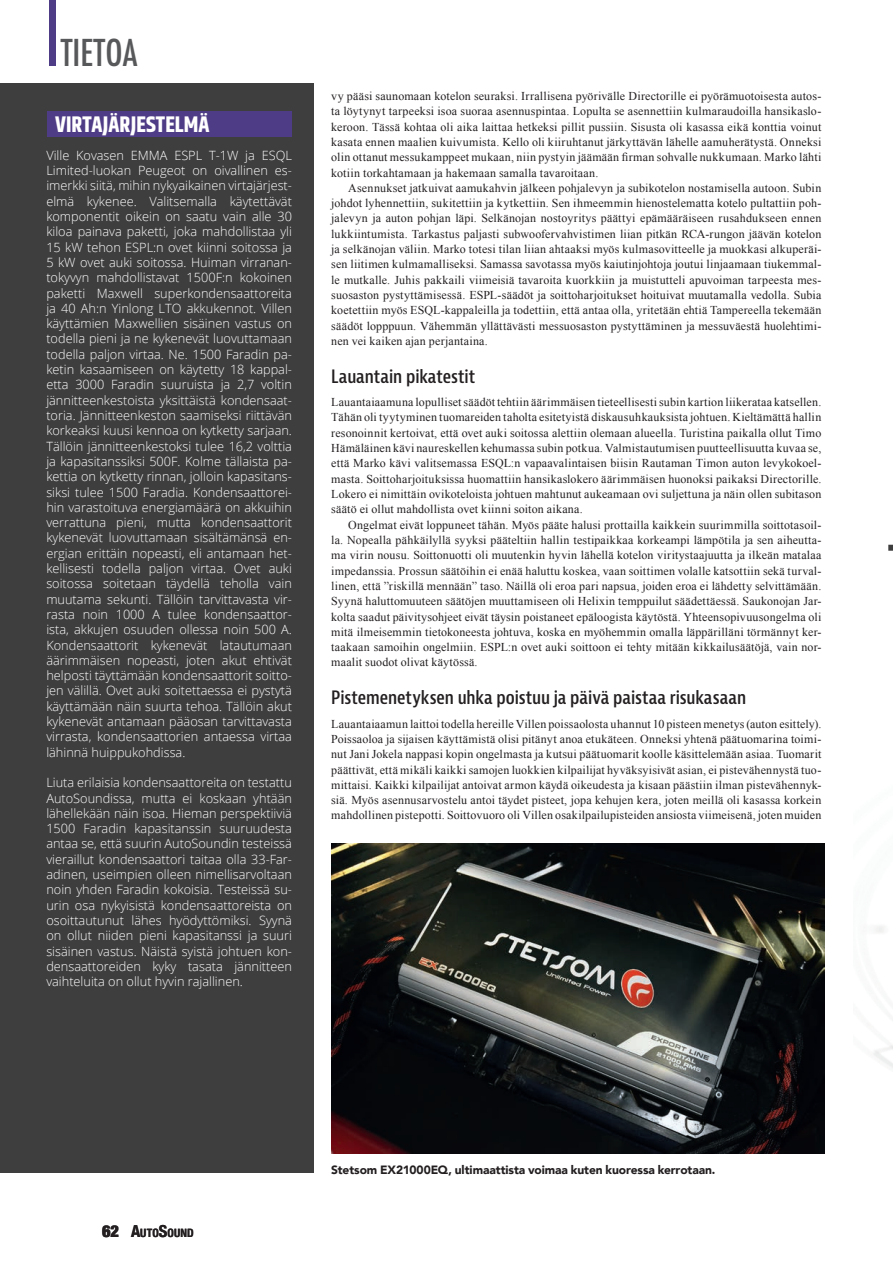
<style>
.page{position:relative;width:893px;height:1263px;background:#fff}
.page>*{position:absolute;margin:0;border:0;box-sizing:border-box;transform-origin:0 0}
.t1{font:500 condensed 36px "Futura";color:#57585a}
.t2{font:700 22.5px "Khand";letter-spacing:.01em;color:#fff}
.t3{font:600 condensed 18px "Bernina Sans";letter-spacing:-.005em;color:#231f20}
.t4{font:300 12.75px/15.3px "Open Sans";color:#fff;text-align:justify}
.t5{font:12px/15.3px "Times New Roman";letter-spacing:.015em;color:#231f20;text-align:justify}
.t6{font:900 12px "Avenir";letter-spacing:-.005em;color:#231f20}
.t7{font:700 condensed 11.55px "Helvetica Neue";letter-spacing:.01em;color:#231f20}
.s1{font-weight:900;font-size:16.5px}
.s2{font-size:16.5px}
</style>
<div class="page">
<div style="left:0;top:83px;width:313px;height:1090px;background:#3e3e3f"></div>
<div style="left:48px;top:111px;width:244px;height:26px;background:#4f3c86"></div>
<img style="left:331px;top:843px;width:494px;height:310px">
<div style="left:49px;top:0;width:6px;height:65px;background:#4f3c86"></div>
<svg style="left:888px;top:545px;width:5px;height:6px"></svg>
<h1 class="t1" style="left:61px;top:29px;width:78px">TIETOA</h1>
<h2 class="t2" style="left:55px;top:108px;width:156px">VIRTAJÄRJESTELMÄ</h2>
<p class="t4" style="left:46px;top:147px;width:247px">Ville Kovasen EMMA ESPL T-1W ja ESQL Limited-luokan Peugeot on oivallinen es&shy;imerkki siitä, mihin nykyaikainen virtajärjest&shy;elmä kykenee. Valitsemalla käytettävät komponentit oikein on saatu vain alle 30 kiloa painava paketti, joka mahdollistaa yli 15 kW tehon ESPL:n ovet kiinni soitossa ja 5 kW ovet auki soitossa. Huiman virranan&shy;tokyvyn mahdollistavat 1500F:n kokoinen paketti Maxwell superkondensaattoreita ja 40 Ah:n Yinlong LTO akkukennot. Villen käyttämien Maxwellien sisäinen vastus on todella pieni ja ne kykenevät luovuttamaan todella paljon virtaa. Ne. 1500 Faradin pa&shy;ketin kasaamiseen on käytetty 18 kappal&shy;etta 3000 Faradin suuruista ja 2,7 voltin jännitteenkestoista yksittäistä kondensaat&shy;toria. Jännitteenkeston saamiseksi riittävän korkeaksi kuusi kennoa on kytketty sarjaan.<br>Tällöin jännitteenkestoksi tulee 16,2 volttia ja kapasitanssiksi 500F. Kolme tällaista pa&shy;kettia on kytketty rinnan, jolloin kapasitans&shy;siksi tulee 1500 Faradia. Kondensaattorei&shy;hin varastoituva energiamäärä on akkuihin verrattuna pieni, mutta kondensaattorit kykenevät luovuttamaan sisältämänsä en&shy;ergian erittäin nopeasti, eli antamaan het&shy;kellisesti todella paljon virtaa. Ovet auki soitossa soitetaan täydellä teholla vain muutama sekunti. Tällöin tarvittavasta vir&shy;rasta noin 1000 A tulee kondensaattor&shy;ista, akkujen osuuden ollessa noin 500 A.<br>Kondensaattorit kykenevät latautumaan äärimmäisen nopeasti, joten akut ehtivät helposti täyttämään kondensaattorit soitto&shy;jen välillä. Ovet auki soitettaessa ei pystytä käyttämään näin suurta tehoa. Tällöin akut kykenevät antamaan pääosan tarvittavasta virrasta, kondensaattorien antaessa virtaa lähinnä huippukohdissa.</p>
<p class="t4" style="left:46px;top:775px;width:247px">Liuta erilaisia kondensaattoreita on testattu AutoSoundissa, mutta ei koskaan yhtään lähellekään näin isoa. Hieman perspektiiviä 1500 Faradin kapasitanssin suuruudesta antaa se, että suurin AutoSoundin testeissä vieraillut kondensaattori taitaa olla 33-Far&shy;adinen, useimpien olleen nimellisarvoltaan noin yhden Faradin kokoisia. Testeissä su&shy;urin osa nykyisistä kondensaattoreista on osoittautunut lähes hyödyttömiksi. Syynä on ollut niiden pieni kapasitanssi ja suuri sisäinen vastus. Näistä syistä johtuen kon&shy;densaattoreiden kyky tasata jännitteen vaihteluita on ollut hyvin rajallinen.</p>
<p class="t5" style="left:331px;top:88px;width:492px">vy pääsi saunomaan kotelon seuraksi. Irrallisena pyörivälle Directorille ei pyörämuotoisesta autos&shy;ta löytynyt tarpeeksi isoa suoraa asennuspintaa. Lopulta se asennettiin kulmaraudoilla hansikaslo&shy;keroon. Tässä kohtaa oli aika laittaa hetkeksi pillit pussiin. Sisusta oli kasassa eikä konttia voinut kasata ennen maalien kuivumista. Kello oli kiiruhtanut järkyttävän lähelle aamuherätystä. Onneksi olin ottanut messukamppeet mukaan, niin pystyin jäämään firman sohvalle nukkumaan. Marko lähti kotiin torkahtamaan ja hakemaan samalla tavaroitaan.</p>
<p class="t5" style="left:331px;top:180px;width:492px;text-indent:17px">Asennukset jatkuivat aamukahvin jälkeen pohjalevyn ja subikotelon nostamisella autoon. Subin johdot lyhennettiin, sukitettiin ja kytkettiin. Sen ihmeemmin hienostelematta kotelo pultattiin poh&shy;jalevyn ja auton pohjan läpi. Selkänojan nostoyritys päättyi epämääräiseen rusahdukseen ennen lukkiintumista. Tarkastus paljasti subwoofervahvistimen liian pitkän RCA-rungon jäävän kotelon ja selkänojan väliin. Marko totesi tilan liian ahtaaksi myös kulmasovitteelle ja muokkasi alkuperäi&shy;sen liitimen kulmamalliseksi. Samassa savotassa myös kaiutinjohtoja joutui linjaamaan tiukemmal&shy;le mutkalle. Juhis pakkaili viimeisiä tavaroita kuorkkiin ja muistutteli apuvoiman tarpeesta mes&shy;suosaston pystyttämisessä. ESPL-säädöt ja soittoharjoitukset hoituivat muutamalla vedolla. Subia koetettiin myös ESQL-kappaleilla ja todettiin, että antaa olla, yritetään ehtiä Tampereella tekemään säädöt lopppuun. Vähemmän yllättävästi messuosaston pystyttäminen ja messuväestä huolehtimi&shy;nen vei kaiken ajan perjantaina.</p>
<h3 class="t3" style="left:331px;top:365px;width:146px">Lauantain pikatestit</h3>
<p class="t5" style="left:331px;top:394px;width:492px">Lauantaiaamuna lopulliset säädöt tehtiin äärimmäisen tieteellisesti subin kartion liikerataa katsellen.<br>Tähän oli tyytyminen tuomareiden taholta esitetyistä diskausuhkauksista johtuen. Kieltämättä hallin resonoinnit kertoivat, että ovet auki soitossa alettiin olemaan alueella. Turistina paikalla ollut Timo Hämäläinen kävi naureskellen kehumassa subin potkua. Valmistautumisen puutteellisuutta kuvaa se, että Marko kävi valitsemassa ESQL:n vapaavalintaisen biisin Rautaman Timon auton levykokoel&shy;masta. Soittoharjoituksissa huomattiin hansikaslokero äärimmäisen huonoksi paikaksi Directorille.<br>Lokero ei nimittäin ovikoteloista johtuen mahtunut aukeamaan ovi suljettuna ja näin ollen subitason säätö ei ollut mahdollista ovet kiinni soiton aikana.</p>
<p class="t5" style="left:331px;top:517px;width:492px;text-indent:17px">Ongelmat eivät loppuneet tähän. Myös pääte halusi prottailla kaikkein suurimmilla soittotasoil&shy;la. Nopealla pähkäilyllä syyksi pääteltiin hallin testipaikkaa korkeampi lämpötila ja sen aiheutta&shy;ma virin nousu. Soittonuotti oli muutenkin hyvin lähellä kotelon viritystaajuutta ja ilkeän matalaa impedanssia. Prossun säätöihin ei enää haluttu koskea, vaan soittimen volalle katsottiin sekä turval&shy;linen, että ”riskillä mennään” taso. Näillä oli eroa pari napsua, joiden eroa ei lähdetty selvittämään.<br>Syynä haluttomuuteen säätöjen muuttamiseen oli Helixin temppuilut säädettäessä. Saukonojan Jar&shy;kolta saadut päivitysohjeet eivät täysin poistaneet epäloogista käytöstä. Yhteensopivuusongelma oli mitä ilmeisemmin tietokoneesta johtuva, koska en myöhemmin omalla läppärilläni törmännyt ker&shy;taakaan samoihin ongelmiin. ESPL:n ovet auki soittoon ei tehty mitään kikkailusäätöjä, vain nor&shy;maalit suodot olivat käytössä.</p>
<h3 class="t3" style="left:331px;top:687px;width:416px">Pistemenetyksen uhka poistuu ja päivä paistaa risukasaan</h3>
<p class="t5" style="left:331px;top:716px;width:492px">Lauantaiaamun laittoi todella hereille Villen poissaolosta uhannut 10 pisteen menetys (auton esittely).<br>Poissaoloa ja sijaisen käyttämistä olisi pitänyt anoa etukäteen. Onneksi yhtenä päätuomarina toimi&shy;nut Jani Jokela nappasi kopin ongelmasta ja kutsui päätuomarit koolle käsittelemään asiaa. Tuomarit päättivät, että mikäli kaikki samojen luokkien kilpailijat hyväksyisivät asian, ei pistevähennystä tuo&shy;mittaisi. Kaikki kilpailijat antoivat armon käydä oikeudesta ja kisaan päästiin ilman pistevähennyk&shy;siä. Myös asennusarvostelu antoi täydet pisteet, jopa kehujen kera, joten meillä oli kasassa korkein mahdollinen pistepotti. Soittovuoro oli Villen osakilpailupisteiden ansiosta viimeisenä, joten muiden</p>
<p class="t7" style="left:102px;top:1223px;width:93px"><span class="s1">62</span> <span class="s2">A</span>UTO<span class="s2">S</span>OUND</p>
<p class="t6" style="left:331px;top:1159px;width:386px">Stetsom EX21000EQ, ultimaattista voimaa kuten kuoressa kerrotaan.</p>
</div>
